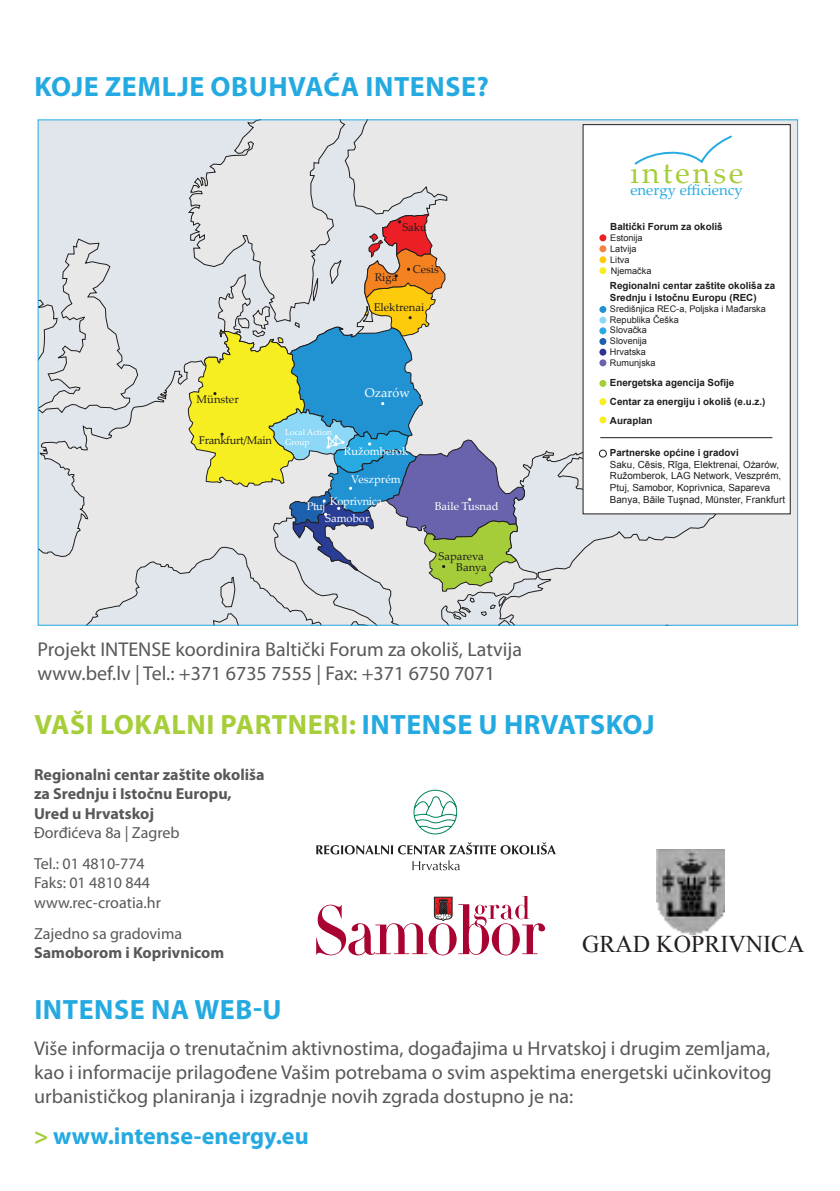
<style>
.page{position:relative;width:840px;height:1191px;background:#fff}
.page>*{position:absolute;margin:0;border:0;box-sizing:border-box;transform-origin:0 0}
.t1{font:30px "Palatino Linotype";letter-spacing:.1em;color:#a5cd3a}
.t2{font:700 28px "Myriad Pro";letter-spacing:.02em;color:#24aae1}
.t3{font:700 28px "Myriad Pro";color:#a6ce39}
.t4{font:700 24px "Myriad Pro";color:#24aae1}
.t5{font:24px "Times New Roman";color:#231f20}
.t6{font:20px/24px "Myriad Pro";color:#57585a;text-align:justify}
.t7{font:700 16px/19.2px "Myriad Pro";color:#57585a}
.t8{font:16px/31.2px "Myriad Pro";color:#57585a}
.t9{font:15px "Palatino Linotype";color:#27abe2}
.t10{font:12.6px "Palatino Linotype";color:#fff}
.t11{font:11.2px/11px "Palatino Linotype";color:#201d1e;text-align:right}
.t12{font:11.2px "Palatino Linotype";color:#fff}
.t13{font:11.2px/17.6px "Palatino Linotype";letter-spacing:-.03em;color:#fff}
.t14{font:11.2px "Palatino Linotype";letter-spacing:-.025em;color:#201d1e}
.t15{font:700 9.8px/18.8px "Arial";color:#201d1e}
.t16{font:9.8px/11.8px "Arial";color:#201d1e}
.t17{font:9.2px/11px "Arial";color:#201d1e}
.t18{font:8.4px/10px "Palatino Linotype";color:#fff}
.s1{color:#a6ce39}
</style>
<div class="page">
<svg style="left:40px;top:121px;width:755px;height:503px;background:#d0d6d2"></svg>
<div style="left:582px;top:125px;width:207px;height:389px;background:#fff"></div>
<div style="left:599px;top:234px;width:7px;height:7px;background:#ed1f26;border-radius:50%"></div>
<div style="left:599px;top:245px;width:7px;height:7px;background:#f58344;border-radius:50%"></div>
<div style="left:599px;top:256px;width:7px;height:7px;background:#fdcb0b;border-radius:50%"></div>
<div style="left:599px;top:267px;width:7px;height:7px;background:#f7ee21;border-radius:50%"></div>
<div style="left:599px;top:306px;width:7px;height:7px;background:#2193d2;border-radius:50%"></div>
<div style="left:599px;top:317px;width:7px;height:7px;background:#8ed8f7;border-radius:50%"></div>
<div style="left:599px;top:327px;width:7px;height:7px;background:#27abe2;border-radius:50%"></div>
<div style="left:599px;top:338px;width:7px;height:7px;background:#1b61ae;border-radius:50%"></div>
<div style="left:599px;top:349px;width:7px;height:7px;background:#2c3590;border-radius:50%"></div>
<div style="left:599px;top:359px;width:7px;height:7px;background:#6863ac;border-radius:50%"></div>
<div style="left:599px;top:380px;width:7px;height:7px;background:#a5cd3a;border-radius:50%"></div>
<div style="left:599px;top:398px;width:7px;height:7px;background:#f7ee21;border-radius:50%"></div>
<div style="left:599px;top:416px;width:7px;height:7px;background:#f7ee21;border-radius:50%"></div>
<div style="left:598px;top:450px;width:8px;height:7px;border:1px solid #201d1e;border-radius:50%"></div>
<svg style="left:634px;top:135px;width:98px;height:30px"></svg>
<hr style="left:600px;top:437px;width:172px;height:1px;background:#201d1e">
<img style="left:656px;top:849px;width:68px;height:85px">
<svg style="left:316px;top:896px;width:229px;height:59px"></svg>
<svg style="left:413px;top:789px;width:44px;height:45px"></svg>
<svg style="left:316px;top:842px;width:239px;height:12px"></svg>
<svg style="left:412px;top:860px;width:48px;height:10px"></svg>
<h2 class="t2" style="left:34px;top:68px;width:455px">KOJE ZEMLJE OBUHVAĆA INTENSE?</h2>
<p class="t11" style="left:402px;top:221px;width:26px">Saku</p>
<p class="t11" style="left:374px;top:271px;width:24px">Riga</p>
<p class="t11" style="left:412px;top:263px;width:28px">Cesis</p>
<p class="t11" style="left:373px;top:301px;width:52px">Elektrenai</p>
<p class="t11" style="left:196px;top:393px;width:44px">Münster</p>
<p class="t14" style="left:199px;top:432px;width:75px">Frankfurt/Main</p>
<p class="t18" style="left:285px;top:426px;width:48px">Local Action<br>Group</p>
<p class="t10" style="left:365px;top:384px;width:46px">Ozarów</p>
<p class="t12" style="left:344px;top:443px;width:66px">Ružomberok</p>
<p class="t12" style="left:351px;top:471px;width:51px">Veszprém</p>
<p class="t13" style="left:325px;top:492px;width:58px;text-indent:5px">Koprivnica<br>Samobor</p>
<p class="t12" style="left:306px;top:498px;width:20px">Ptuj</p>
<p class="t12" style="left:434px;top:498px;width:65px">Baile Tusnad</p>
<p class="t11" style="left:438px;top:550px;width:50px">Sapareva<br>Banya</p>
<p class="t6" style="left:38px;top:637px;width:485px">Projekt INTENSE koordinira Baltički Forum za okoliš, Latvija www.bef.lv | Tel.: +371 6735 7555 | Fax: +371 6750 7071</p>
<h1 class="t1" style="left:630px;top:151px;width:115px">ıntense</h1>
<p class="t9" style="left:630px;top:179px;width:114px">energy efficiency</p>
<p class="t15" style="left:610px;top:217px;width:114px">Baltički Forum za okoliš</p>
<p class="t17" style="left:610px;top:232px;width:43px">Estonija<br>Latvija<br>Litva<br>Njemačka</p>
<p class="t15" style="left:609px;top:280px;width:167px;line-height:11.8px">Regionalni centar zaštite okoliša za<br>Srednju i Istočnu Europu (REC)</p>
<p class="t17" style="left:609px;top:303px;width:157px">Središnjica REC-a, Poljska i Mađarska<br>Republika Češka<br>Slovačka<br>Slovenija<br>Hrvatska<br>Rumunjska</p>
<p class="t15" style="left:609px;top:374px;width:157px">Energetska agencija Sofije<br>Centar za energiju i okoliš (e.u.z.)<br>Auraplan</p>
<p class="t15" style="left:609px;top:443px;width:130px">Partnerske općine i gradovi</p>
<p class="t16" style="left:609px;top:458px;width:176px">Saku, Cēsis, Rīga, Elektrenai, Ożarów, Ružomberok, LAG Network, Veszprém, Ptuj, Samobor, Koprivnica, Sapareva Banya, Băile Tuşnad, Münster, Frankfurt</p>
<h2 class="t3" style="left:34px;top:706px;width:32px">Vaši</h2>
<h2 class="t3" style="left:100px;top:706px;width:17px">lokalni</h2>
<h2 class="t3" style="left:220px;top:706px;width:17px">partneri</h2>
<h2 class="t2" style="left:348px;top:706px;width:307px"><span class="s1">:</span> INTENSE u HRVATSKOJ</h2>
<p class="t7" style="left:34px;top:764px;width:232px">Regionalni centar zaštite okoliša za Srednju i Istočnu Europu,<br>Ured u Hrvatskoj</p>
<p class="t8" style="left:34px;top:816px;width:147px">Đorđićeva 8a | Zagreb<br>Tel.: 01 4810-774</p>
<p class="t8" style="left:34px;top:873px;width:128px;line-height:19.2px">Faks: 01 4810 844 www.rec-croatia.hr</p>
<p class="t8" style="left:34px;top:917px;width:149px">Zajedno sa gradovima</p>
<p class="t7" style="left:34px;top:942px;width:191px">Samoborom i Koprivnicom</p>
<p class="t5" style="left:582px;top:928px;width:223px">GRAD KOPRIVNICA</p>
<h2 class="t2" style="left:34px;top:991px;width:245px">INTENSE na web-u</h2>
<p class="t6" style="left:34px;top:1036px;width:738px">Više informacija o trenutačnim aktivnostima, događajima u Hrvatskoj i drugim zemljama, kao i informacije prilagođene Vašim potrebama o svim aspektima energetski učinkovitog urbanističkog planiranja i izgradnje novih zgrada dostupno je na:</p>
<p class="t4" style="left:34px;top:1120px;width:276px"><span class="s1">&gt;</span> www.intense-energy.eu</p>
</div>
